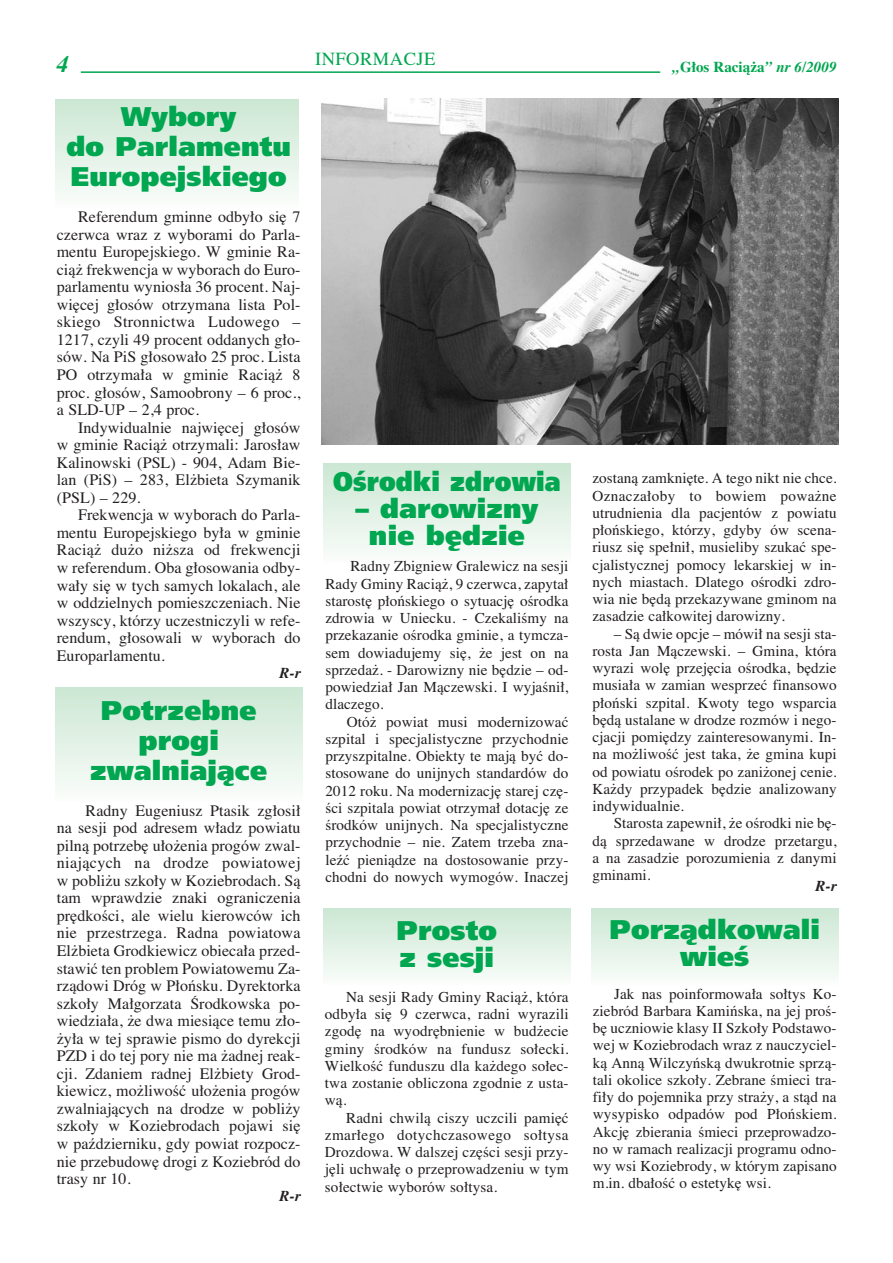
<style>
.page{position:relative;width:893px;height:1263px;background:#fff}
.page>*{position:absolute;margin:0;border:0;box-sizing:border-box;transform-origin:0 0}
.t1{font:900 27px/30px "Pfrutiger Ultra";letter-spacing:.005em;color:#00a650;text-align:center}
.t2{font:900 27px "Pfrutiger Ultra";letter-spacing:.005em;color:#00a650;scale:.9 1}
.t3{font:italic 700 21px "Ptimes";color:#00a650}
.t4{font:16.5px "Ptimes Roman";letter-spacing:.03em;color:#00a650}
.t5{font:14.25px/17.5px "Ptimes Roman";letter-spacing:.005em;color:#231f20;text-align:justify}
.t6{font:13.5px/17.2px "Ptimes Roman";letter-spacing:.005em;color:#231f20;text-align:justify}
.t7{font:700 13.5px "Ptimes";color:#00a650}
.t8{font:italic 700 13.5px "Ptimes";color:#231f20}
.s1{font-style:italic}
</style>
<div class="page">
<div style="left:55px;top:99px;width:243px;height:109px;background:linear-gradient(to bottom,#cbe7d3,#fbfdfb)"></div>
<div style="left:55px;top:687px;width:247px;height:115px;background:linear-gradient(to bottom,#cbe7d3,#fbfdfb)"></div>
<div style="left:324px;top:463px;width:246px;height:100px;background:linear-gradient(to bottom,#cbe7d3,#fafdfa)"></div>
<div style="left:324px;top:908px;width:247px;height:77px;background:linear-gradient(to bottom,#cce7d3,#fafdfa)"></div>
<div style="left:591px;top:908px;width:247px;height:77px;background:linear-gradient(to bottom,#cce7d4,#fafdfa)"></div>
<hr style="left:81px;top:71px;width:579px;height:2px;background:#00a650">
<img style="left:322px;top:99px;width:516px;height:345px">
<p class="t4" style="left:315px;top:52px;width:122px">INFORMACJE</p>
<h2 class="t3" style="left:57px;top:54px;width:13px">4</h2>
<p class="t7" style="left:672px;top:62px;width:165px"><span class="s1">„</span>G∏os Racià˝a<span class="s1">” nr 6/2009</span></p>
<h1 class="t1" style="left:66px;top:104px;width:226px">Wybory<br>do Parlamentu<br>Europejskiego</h1>
<p class="t5" style="left:57px;top:209px;width:245px;text-indent:21px">Referendum gminne odby∏o si´ 7 czerwca wraz z wyborami do Parla&shy;mentu Europejskiego. W gminie Ra&shy;cià˝ frekwencja w wyborach do Euro&shy;parlamentu wynios∏a 36 procent. Naj&shy;wi´cej g∏osów otrzymana lista Pol&shy;skiego Stronnictwa Ludowego – 1217, czyli 49 procent oddanych g∏o&shy;sów. Na PiS g∏osowa∏o 25 proc. Lista PO otrzyma∏a w gminie Racià˝ 8 proc. g∏osów, Samoobrony – 6 proc., a SLD-UP – 2,4 proc.</p>
<p class="t5" style="left:57px;top:420px;width:245px;text-indent:21px">Indywidualnie najwi´cej g∏osów w gminie Racià˝ otrzymali: Jaros∏aw Kalinowski (PSL) - 904, Adam Bie&shy;lan (PiS) – 283, El˝bieta Szymanik (PSL) – 229.</p>
<p class="t5" style="left:57px;top:508px;width:245px;text-indent:21px">Frekwencja w wyborach do Parla&shy;mentu Europejskiego by∏a w gminie Racià˝ du˝o ni˝sza od frekwencji w referendum. Oba g∏osowania odby&shy;wa∏y si´ w tych samych lokalach, ale w oddzielnych pomieszczeniach. Nie wszyscy, którzy uczestniczyli w refe&shy;rendum, g∏osowali w wyborach do Europarlamentu.</p>
<p class="t8" style="left:279px;top:666px;width:23px">R-r</p>
<h1 class="t1" style="left:90px;top:697px;width:178px">Potrzebne progi zwalniajàce</h1>
<p class="t5" style="left:57px;top:803px;width:245px;text-indent:29px">Radny Eugeniusz Ptasik zg∏osi∏ na sesji pod adresem w∏adz powiatu pilnà potrzeb´ u∏o˝enia progów zwal&shy;niajàcych na drodze powiatowej w pobli˝u szko∏y w Koziebrodach. Sà tam wprawdzie znaki ograniczenia pr´dkoÊci, ale wielu kierowców ich nie przestrzega. Radna powiatowa El˝bieta Grodkiewicz obieca∏a przed&shy;stawiç ten problem Powiatowemu Za&shy;rzàdowi Dróg w P∏oƒsku. Dyrektorka szko∏y Ma∏gorzata Ârodkowska po&shy;wiedzia∏a, ˝e dwa miesiàce temu z∏o-˝y∏a w tej sprawie pismo do dyrekcji PZD i do tej pory nie ma ˝adnej reak&shy;cji. Zdaniem radnej El˝biety Grod&shy;kiewicz, mo˝liwoÊç u∏o˝enia progów zwalniajàcych na drodze w pobli˝y szko∏y w Koziebrodach pojawi si´ w paêdzierniku, gdy powiat rozpocz&shy;nie przebudow´ drogi z Koziebród do trasy nr 10.</p>
<p class="t8" style="left:279px;top:1190px;width:23px">R-r</p>
<h1 class="t2" style="left:333px;top:470px;width:254px">OÊrodki zdrowia</h1>
<h1 class="t1" style="left:355px;top:497px;width:184px;line-height:27px">– darowizny nie b´dzie</h1>
<p class="t6" style="left:325px;top:559px;width:244px;text-indent:25px">Radny Zbigniew Gralewicz na sesji Rady Gminy Racià˝, 9 czerwca, zapyta∏ starost´ p∏oƒskiego o sytuacj´ oÊrodka zdrowia w Uniecku. - CzekaliÊmy na przekazanie oÊrodka gminie, a tymcza&shy;sem dowiadujemy si´, ˝e jest on na sprzeda˝. - Darowizny nie b´dzie – od&shy;powiedzia∏ Jan Màczewski. I wyjaÊni∏, dlaczego.</p>
<p class="t6" style="left:325px;top:714px;width:244px;text-indent:21px">Otó˝ powiat musi modernizowaç szpital i specjalistyczne przychodnie przyszpitalne. Obiekty te majà byç do&shy;stosowane do unijnych standardów do 2012 roku. Na modernizacj´ starej cz´- Êci szpitala powiat otrzyma∏ dotacj´ ze Êrodków unijnych. Na specjalistyczne przychodnie – nie. Zatem trzeba zna&shy;leêç pieniàdze na dostosowanie przy&shy;chodni do nowych wymogów. Inaczej</p>
<p class="t6" style="left:592px;top:471px;width:246px">zostanà zamkni´te. A tego nikt nie chce.<br>Oznacza∏oby to bowiem powa˝ne utrudnienia dla pacjentów z powiatu p∏oƒskiego, którzy, gdyby ów scena&shy;riusz si´ spe∏ni∏, musieliby szukaç spe&shy;cjalistycznej pomocy lekarskiej w in&shy;nych miastach. Dlatego oÊrodki zdro&shy;wia nie b´dà przekazywane gminom na zasadzie ca∏kowitej darowizny.</p>
<p class="t6" style="left:592px;top:626px;width:246px;text-indent:21px">– Sà dwie opcje – mówi∏ na sesji sta&shy;rosta Jan Màczewski. – Gmina, która wyrazi wol´ przej´cia oÊrodka, b´dzie musia∏a w zamian wesprzeç finansowo p∏oƒski szpital. Kwoty tego wsparcia b´dà ustalane w drodze rozmów i nego&shy;cjacji pomi´dzy zainteresowanymi. In&shy;na mo˝liwoÊç jest taka, ˝e gmina kupi od powiatu oÊrodek po zani˝onej cenie.<br>Ka˝dy przypadek b´dzie analizowany indywidualnie.</p>
<p class="t6" style="left:592px;top:816px;width:246px;text-indent:21px">Starosta zapewni∏, ˝e oÊrodki nie b´- dà sprzedawane w drodze przetargu, a na zasadzie porozumienia z danymi gminami.</p>
<p class="t8" style="left:815px;top:879px;width:23px">R-r</p>
<h1 class="t1" style="left:609px;top:918px;width:212px;line-height:27px">Porzàdkowali wieÊ</h1>
<p class="t6" style="left:593px;top:986px;width:245px;text-indent:21px">Jak nas poinformowa∏a so∏tys Ko&shy;ziebród Barbara Kamiƒska, na jej proÊ&shy;b´ uczniowie klasy II Szko∏y Podstawo&shy;wej w Koziebrodach wraz z nauczyciel&shy;kà Annà Wilczyƒskà dwukrotnie sprzà&shy;tali okolice szko∏y. Zebrane Êmieci tra&shy;fi∏y do pojemnika przy stra˝y, a stàd na wysypisko odpadów pod P∏oƒskiem.<br>Akcj´ zbierania Êmieci przeprowadzo&shy;no w ramach realizacji programu odno&shy;wy wsi Koziebrody, w którym zapisano m.in. dba∏oÊç o estetyk´ wsi.</p>
<h1 class="t1" style="left:396px;top:918px;width:102px;line-height:27px;text-align:left">Prosto z sesji</h1>
<p class="t6" style="left:325px;top:989px;width:245px;text-indent:21px">Na sesji Rady Gminy Racià˝, która odby∏a si´ 9 czerwca, radni wyrazili zgod´ na wyodr´bnienie w bud˝ecie gminy Êrodków na fundusz so∏ecki.<br>WielkoÊç funduszu dla ka˝dego so∏ec&shy;twa zostanie obliczona zgodnie z usta&shy;wà.</p>
<p class="t6" style="left:325px;top:1110px;width:245px;text-indent:21px">Radni chwilà ciszy uczcili pami´ç zmar∏ego dotychczasowego so∏tysa Drozdowa. W dalszej cz´Êci sesji przy&shy;j´li uchwa∏´ o przeprowadzeniu w tym so∏ectwie wyborów so∏tysa.</p>
</div>
